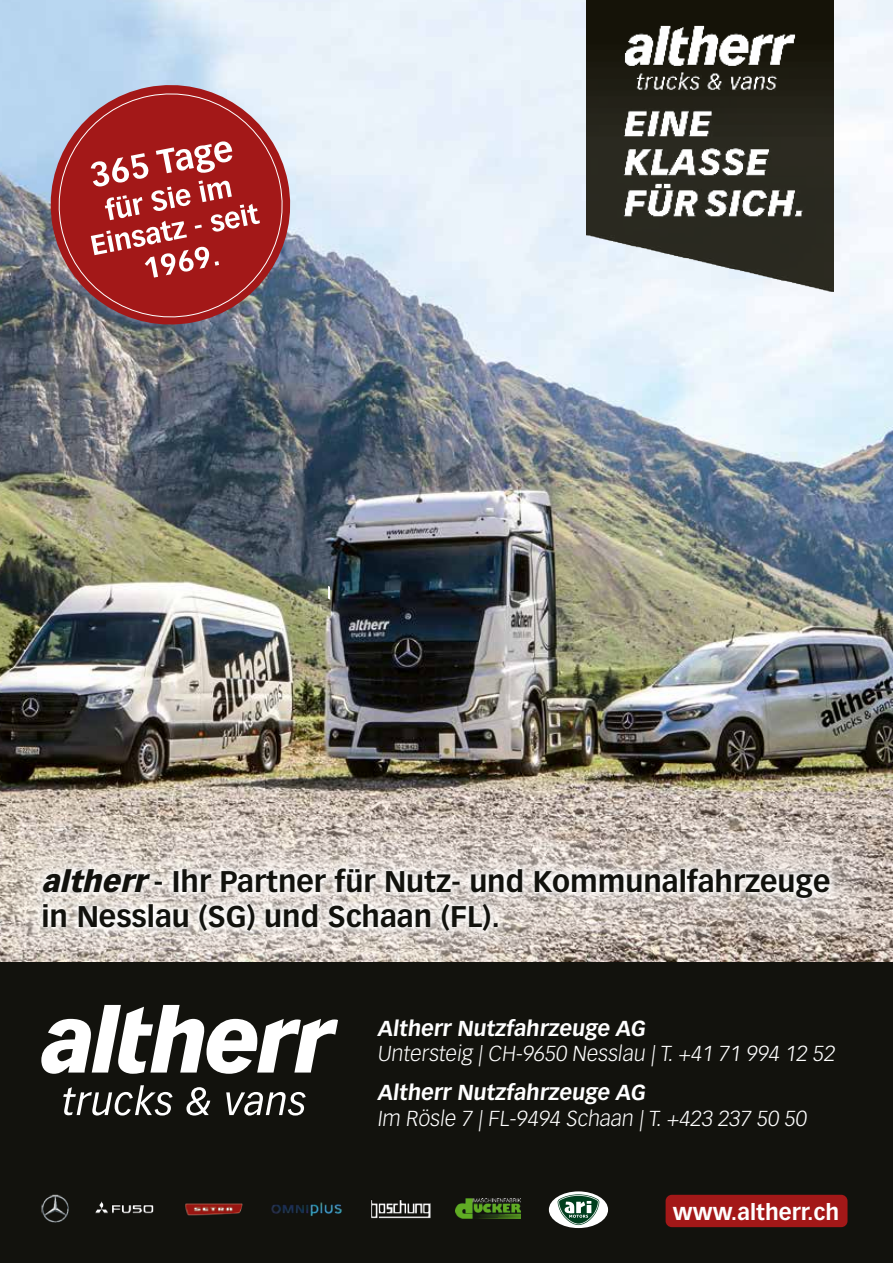
<style>
.page{position:relative;width:893px;height:1263px;background:#fff}
.page>*{position:absolute;margin:0;border:0;box-sizing:border-box;transform-origin:0 0}
.t1{font:700 29.4px/35.2px "Vectora LT Std";color:#12120d}
.t2{font:700 21.9px "Vectora LT Std";color:#fff}
.t3{font:300 21.3px "Vectora LT Std";color:#fff}
.t4{font:700 21.3px "Vectora LT Std";color:#fff}
.s1{font-weight:900;font-style:italic}
</style>
<div class="page">
<img style="left:0;top:0;width:893px;height:804px">
<svg style="left:328px;top:586px;width:2px;height:14px"></svg>
<div style="left:0;top:804px;width:893px;height:190px;background:#fff;opacity:.85"></div>
<img style="left:587px;top:0;width:247px;height:292px">
<svg style="left:40px;top:75px;width:261px;height:260px;background:#a2b1c0"></svg>
<svg style="left:49px;top:84px;width:243px;height:243px;background:#a1565c"></svg>
<svg style="left:91px;top:140px;width:169px;height:138px;background:#b44444"></svg>
<div style="left:0;top:962px;width:893px;height:301px;background:#12120d"></div>
<div style="left:666px;top:1195px;width:181px;height:32px;background:#a31818;border-radius:6px"></div>
<img style="left:41px;top:1194px;width:28px;height:29px">
<img style="left:371px;top:1200px;width:60px;height:19px">
<img style="left:456px;top:1199px;width:65px;height:19px">
<img style="left:185px;top:1203px;width:58px;height:13px">
<img style="left:271px;top:1202px;width:71px;height:14px">
<img style="left:95px;top:1201px;width:59px;height:13px">
<svg style="left:549px;top:1191px;width:59px;height:37px"></svg>
<svg style="left:63px;top:1085px;width:110px;height:30px"></svg>
<svg style="left:186px;top:1087px;width:24px;height:28px"></svg>
<svg style="left:226px;top:1092px;width:80px;height:23px"></svg>
<svg style="left:41px;top:1005px;width:297px;height:69px"></svg>
<h1 class="t1" style="left:41px;top:864px;width:790px"><span class="s1">altherr</span>- Ihr Partner für Nutz- und Kommunalfahrzeuge in Nesslau (SG) und Schaan (FL).</h1>
<p class="t4" style="left:377px;top:1015px;width:273px">Altherr Nutzfahrzeuge AG</p>
<p class="t3" style="left:377px;top:1041px;width:462px">Untersteig | CH-9650 Nesslau | T. +41 71 994 12 52</p>
<p class="t4" style="left:377px;top:1080px;width:273px">Altherr Nutzfahrzeuge AG</p>
<p class="t3" style="left:377px;top:1106px;width:433px">Im Rösle 7 | FL-9494 Schaan | T. +423 237 50 50</p>
<p class="t2" style="left:673px;top:1198px;width:168px">www.altherr.ch</p>
</div>
